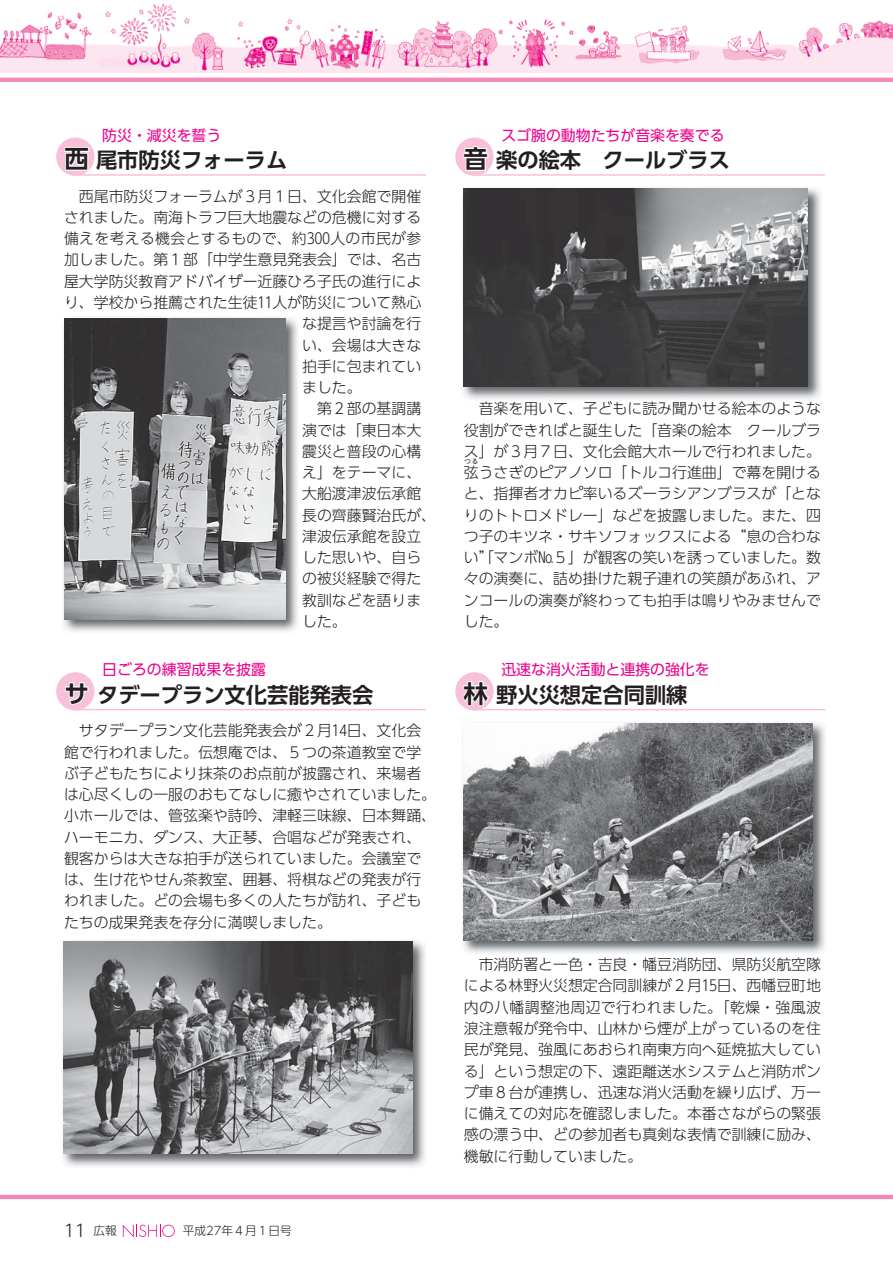
<style>
.page{position:relative;width:893px;height:1263px;background:#fff}
.page>*{position:absolute;margin:0;border:0;box-sizing:border-box;transform-origin:0 0}
.t1{font:24.45px "UD Shin Go Pro De Bold 90 msp RKSJ H";color:#231f20}
.t2{font:21.3px "UD Shin Go Pro De Bold 90 msp RKSJ H";color:#231f20}
.t3{font:16.95px "UD Shin Go Pro Light 90 msp RKSJ H";color:#231f20}
.t4{font:14.85px/21.3px "UD Shin Go Pro Light 90 msp RKSJ H";color:#231f20;text-align:justify}
.t5{font:14.85px "UD Shin Go Pro Regular 90 msp RKSJ V";color:#ec008c}
.t6{font:14.85px "UD Shin Go Pro Light 90 msp RKSJ H";letter-spacing:.02em;color:#231f20}
.t7{font:11.7px "UD Shin Go Pro Light 90 msp RKSJ H";color:#231f20}
.t8{font:6.9px "UD Shin Go Pro Light 90 msp RKSJ H";color:#231f20}
</style>
<div class="page">
<hr style="left:0;top:78px;width:893px;height:4px;background:#f287b7">
<img style="left:0;top:5px;width:893px;height:68px">
<hr style="left:0;top:1195px;width:893px;height:4px;background:#f287b7">
<img style="left:462px;top:188px;width:360px;height:211px">
<img style="left:463px;top:189px;width:345px;height:198px">
<div style="left:455px;top:138px;width:38px;height:38px;background:#f8c1d9;border-radius:50%"></div>
<hr style="left:474px;top:174px;width:351px;height:2px;background:#f8c1d9">
<svg style="left:462px;top:145px;width:32px;height:29px"></svg>
<img style="left:63px;top:317px;width:235px;height:315px">
<img style="left:64px;top:318px;width:221px;height:301px">
<div style="left:56px;top:138px;width:38px;height:38px;background:#f8c1d9;border-radius:50%"></div>
<hr style="left:75px;top:174px;width:351px;height:2px;background:#f8c1d9">
<svg style="left:63px;top:140px;width:32px;height:34px"></svg>
<div style="left:455px;top:672px;width:38px;height:39px;background:#f8c1d9;border-radius:50%"></div>
<hr style="left:474px;top:709px;width:351px;height:1px;background:#f8c1d9">
<svg style="left:461px;top:681px;width:29px;height:26px"></svg>
<div style="left:56px;top:672px;width:38px;height:39px;background:#f8c1d9;border-radius:50%"></div>
<hr style="left:75px;top:709px;width:351px;height:1px;background:#f8c1d9">
<svg style="left:65px;top:682px;width:25px;height:24px"></svg>
<img style="left:62px;top:940px;width:363px;height:227px">
<img style="left:64px;top:941px;width:348px;height:213px">
<img style="left:463px;top:723px;width:362px;height:230px">
<img style="left:464px;top:723px;width:348px;height:217px">
<svg style="left:123px;top:1225px;width:52px;height:12px"></svg>
<h1 class="t1" style="left:64px;top:150px;width:26px">西</h1>
<p class="t5" style="left:102px;top:130px;width:121px">防災・減災を誓う</p>
<h2 class="t2" style="left:96px;top:152px;width:193px">尾市防災フォーラム</h2>
<p class="t4" style="left:64px;top:187px;width:359px">　西尾市防災フォーラムが３月１日、文化会館で開催</p>
<p class="t4" style="left:64px;top:209px;width:359px">されました。南海トラフ巨大地震などの危機に対する</p>
<p class="t6" style="left:64px;top:233px;width:359px">備えを考える機会とするもので、約300人の市民が参</p>
<p class="t4" style="left:64px;top:251px;width:359px">加しました。第１部「中学生意見発表会」では、名古</p>
<p class="t4" style="left:64px;top:273px;width:359px">屋大学防災教育アドバイザー近藤ひろ子氏の進行によ</p>
<p class="t4" style="left:64px;top:294px;width:359px">り、学校から推薦された生徒11人が防災について熱心</p>
<p class="t4" style="left:302px;top:315px;width:121px">な提言や討論を行</p>
<p class="t4" style="left:302px;top:336px;width:121px">い、会場は大きな</p>
<p class="t4" style="left:302px;top:358px;width:121px">拍手に包まれてい</p>
<p class="t4" style="left:302px;top:379px;width:61px">ました。</p>
<p class="t4" style="left:302px;top:400px;width:121px">　第２部の基調講</p>
<p class="t4" style="left:302px;top:421px;width:121px">演では「東日本大</p>
<p class="t4" style="left:302px;top:443px;width:121px">震災と普段の心構</p>
<p class="t4" style="left:302px;top:464px;width:121px">え」をテーマに、</p>
<p class="t4" style="left:302px;top:485px;width:121px">大船渡津波伝承館</p>
<p class="t4" style="left:302px;top:506px;width:135px">長の齊藤賢治氏が、</p>
<p class="t4" style="left:302px;top:528px;width:121px">津波伝承館を設立</p>
<p class="t4" style="left:302px;top:549px;width:121px">した思いや、自ら</p>
<p class="t4" style="left:302px;top:570px;width:121px">の被災経験で得た</p>
<p class="t4" style="left:302px;top:591px;width:121px">教訓などを語りま</p>
<p class="t4" style="left:302px;top:613px;width:46px">した。</p>
<h1 class="t1" style="left:64px;top:684px;width:26px">サ</h1>
<p class="t5" style="left:102px;top:664px;width:165px">日ごろの練習成果を披露</p>
<h2 class="t2" style="left:97px;top:687px;width:278px">タデープラン文化芸能発表会</h2>
<p class="t4" style="left:64px;top:722px;width:374px;text-align:left">　サタデープラン文化芸能発表会が２月14日、文化会館で行われました。伝想庵では、５つの茶道教室で学ぶ子どもたちにより抹茶のお点前が披露され、来場者は心尽くしの一服のおもてなしに癒やされていました。小ホールでは、管弦楽や詩吟、津軽三味線、日本舞踊、ハーモニカ、ダンス、大正琴、合唱などが発表され、観客からは大きな拍手が送られていました。会議室では、生け花やせん茶教室、囲碁、将棋などの発表が行われました。どの会場も多くの人たちが訪れ、子どもたちの成果発表を存分に満喫しました。</p>
<p class="t3" style="left:64px;top:1225px;width:24px">11</p>
<p class="t7" style="left:93px;top:1227px;width:25px">広報</p>
<p class="t7" style="left:183px;top:1227px;width:110px">平成27年４月１日号</p>
<h1 class="t1" style="left:464px;top:150px;width:26px">音</h1>
<p class="t5" style="left:501px;top:130px;width:225px">スゴ腕の動物たちが音楽を奏でる</p>
<h2 class="t2" style="left:496px;top:152px;width:235px">楽の絵本　クールブラス</h2>
<p class="t4" style="left:464px;top:400px;width:359px">　音楽を用いて、子どもに読み聞かせる絵本のような役割ができればと誕生した「音楽の絵本　クールブラス」が３月７日、文化会館大ホールで行われました。弦うさぎのピアノソロ「トルコ行進曲」で幕を開ける</p>
<p class="t8" style="left:464px;top:459px;width:16px">つる</p>
<p class="t4" style="left:464px;top:485px;width:359px">と、指揮者オカピ率いるズーラシアンブラスが「となりのトトロメドレー」などを披露しました。また、四つ子のキツネ・サキソフォックスによる“息の合わない”「マンボ№５」が観客の笑いを誘っていました。数々の演奏に、詰め掛けた親子連れの笑顔があふれ、アンコールの演奏が終わっても拍手は鳴りやみませんでした。</p>
<h1 class="t1" style="left:464px;top:684px;width:26px">林</h1>
<p class="t5" style="left:501px;top:664px;width:210px">迅速な消火活動と連携の強化を</p>
<h2 class="t2" style="left:496px;top:687px;width:193px">野火災想定合同訓練</h2>
<p class="t4" style="left:464px;top:956px;width:359px">　市消防署と一色・吉良・幡豆消防団、県防災航空隊による林野火災想定合同訓練が２月15日、西幡豆町地内の八幡調整池周辺で行われました。「乾燥・強風波浪注意報が発令中、山林から煙が上がっているのを住民が発見、強風にあおられ南東方向へ延焼拡大している」という想定の下、遠距離送水システムと消防ポンプ車８台が連携し、迅速な消火活動を繰り広げ、万一に備えての対応を確認しました。本番さながらの緊張感の漂う中、どの参加者も真剣な表情で訓練に励み、機敏に行動していました。</p>
</div>
